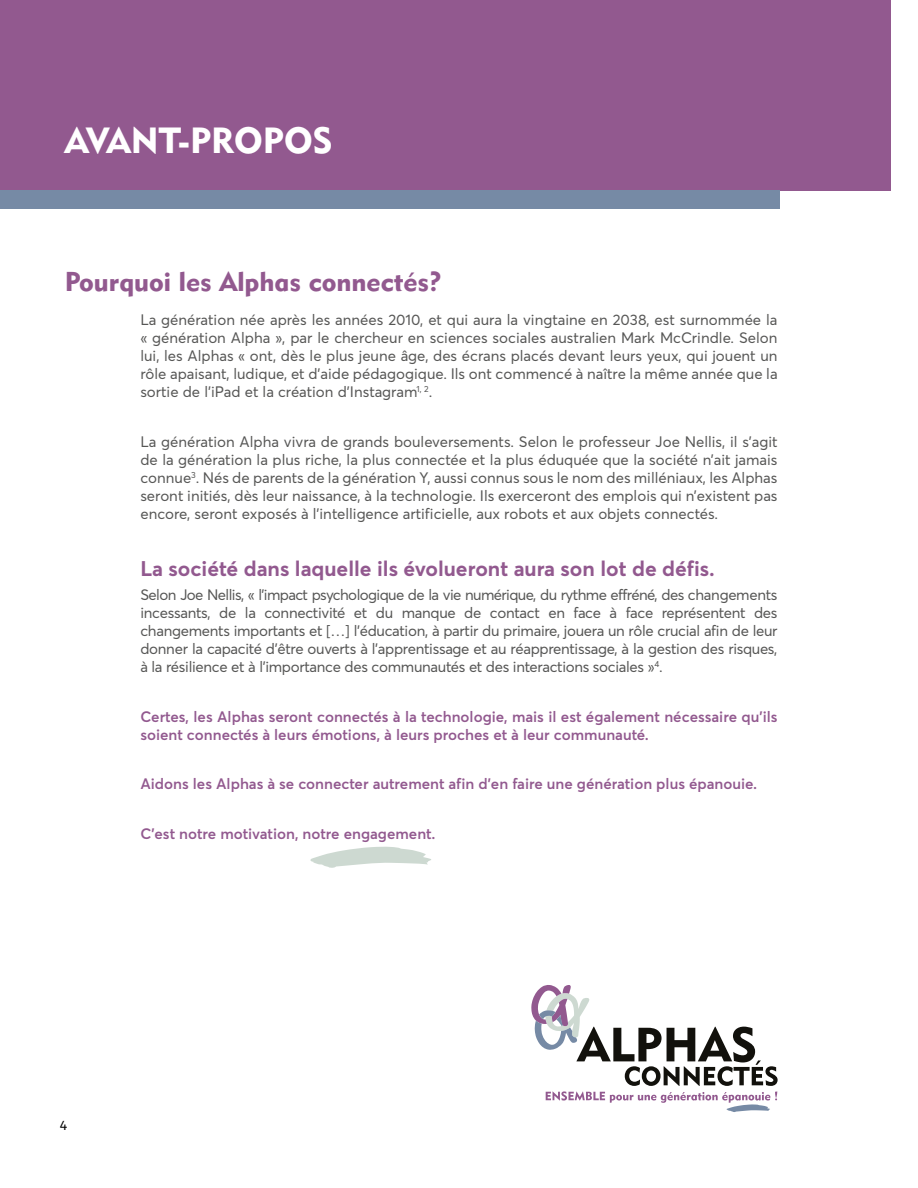
<style>
.page{position:relative;width:918px;height:1188px;background:#fff}
.page>*{position:absolute;margin:0;border:0;box-sizing:border-box;transform-origin:0 0}
.t1{font:36px "Geometric 415 BT Black A";color:#fff}
.t2{font:27px "Geometric 415 BT Black A";color:#92598f}
.t3{font:700 21px "Averta";color:#92598f}
.t4{font:15px/18px "Averta";color:#575756;text-align:justify}
.t5{font:600 15px/18px "Averta";color:#92598f}
.t6{font:13.5px "Ingra";color:#000}
</style>
<div class="page">
<div style="left:0;top:0;width:890px;height:191px;background:#92598f"></div>
<svg style="left:531px;top:985px;width:247px;height:127px"></svg>
<svg style="left:310px;top:847px;width:121px;height:21px"></svg>
<div style="left:0;top:190px;width:780px;height:18px;background:#768aa5"></div>
<h1 class="t1" style="left:65px;top:119px;width:269px">AVANT-PROPOS</h1>
<h2 class="t2" style="left:65px;top:265px;width:379px">Pourquoi les Alphas connectés?</h2>
<p class="t4" style="left:140px;top:311px;width:639px">La génération née après les années 2010, et qui aura la vingtaine en 2038, est surnommée la « génération Alpha », par le chercheur en sciences sociales australien Mark McCrindle. Selon lui, les Alphas « ont, dès le plus jeune âge, des écrans placés devant leurs yeux, qui jouent un rôle apaisant, ludique, et d’aide pédagogique. Ils ont commencé à naître la même année que la sortie de l’iPad et la création d’Instagram<sup>1,</sup> <sup>2</sup>.</p>
<p class="t4" style="left:140px;top:432px;width:639px">La génération Alpha vivra de grands bouleversements. Selon le professeur Joe Nellis, il s’agit de la génération la plus riche, la plus connectée et la plus éduquée que la société n’ait jamais connue<sup>3</sup>. Nés de parents de la génération Y, aussi connus sous le nom des milléniaux, les Alphas seront initiés, dès leur naissance, à la technologie. Ils exerceront des emplois qui n’existent pas encore, seront exposés à l’intelligence artificielle, aux robots et aux objets connectés.</p>
<h3 class="t3" style="left:140px;top:555px;width:576px">La société dans laquelle ils évolueront aura son lot de défis.</h3>
<p class="t4" style="left:140px;top:586px;width:639px">Selon Joe Nellis, « l’impact psychologique de la vie numérique, du rythme effréné, des changements incessants, de la connectivité et du manque de contact en face à face représentent des changements importants et […] l’éducation, à partir du primaire, jouera un rôle crucial afin de leur donner la capacité d’être ouverts à l’apprentissage et au réapprentissage, à la gestion des risques, à la résilience et à l’importance des communautés et des interactions sociales »<sup>4</sup>.</p>
<p class="t5" style="left:140px;top:707px;width:639px">Certes, les Alphas seront connectés à la technologie, mais il est également nécessaire qu’ils soient connectés à leurs émotions, à leurs proches et à leur communauté.</p>
<p class="t5" style="left:140px;top:775px;width:618px">Aidons les Alphas à se connecter autrement afin d’en faire une génération plus épanouie.</p>
<p class="t5" style="left:140px;top:824px;width:297px">C’est notre motivation, notre engagement.</p>
<p class="t6" style="left:60px;top:1117px;width:9px">4</p>
</div>
